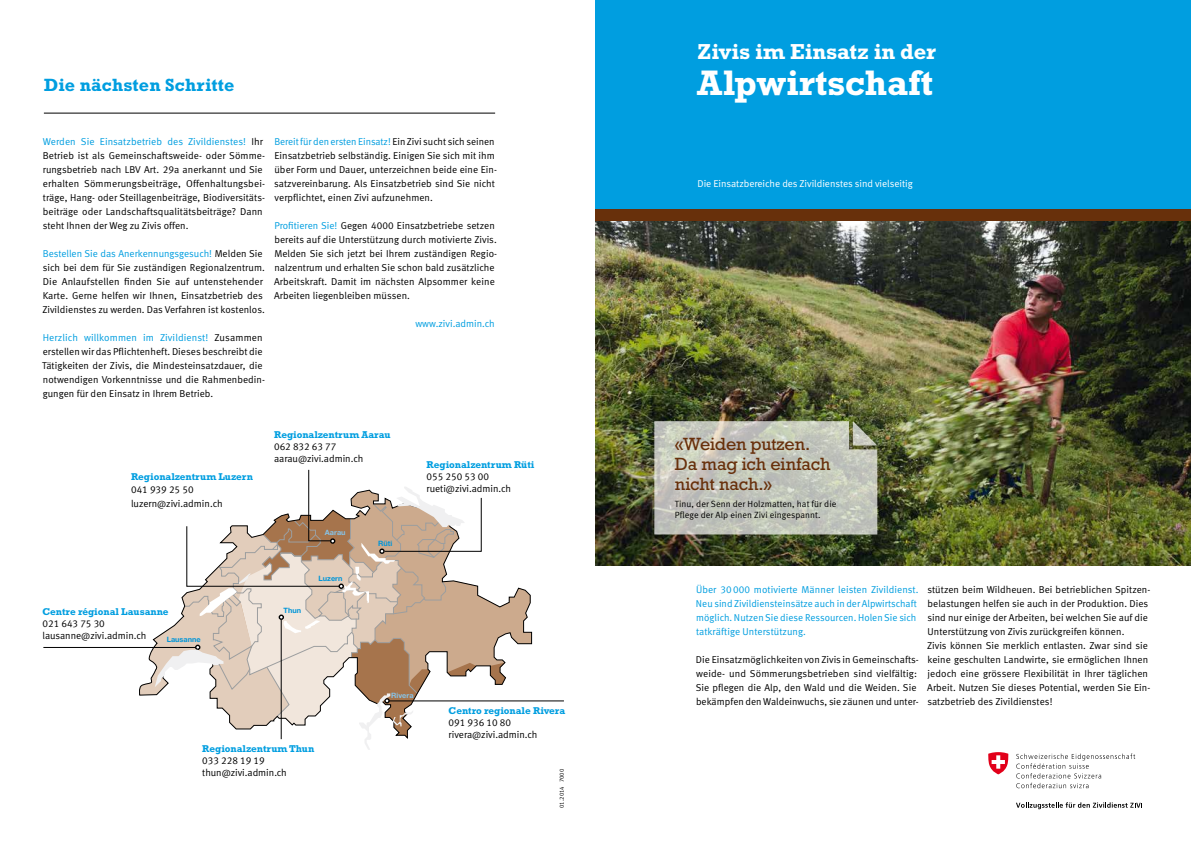
<style>
.page{position:relative;width:1191px;height:842px;background:#fff}
.page>*{position:absolute;margin:0;border:0;box-sizing:border-box;transform-origin:0 0}
.t1{font:700 36px "Rockwell Std";letter-spacing:-.005em;color:#fff}
.t2{font:700 22px "Rockwell Std";letter-spacing:-.005em;color:#fff}
.t3{font:18px/20px "Rockwell Std";letter-spacing:-.01em;color:#68300b}
.t4{font:700 18px "Rockwell Std";letter-spacing:.005em;color:#009ee0}
.t5{font:10px/14px "Meta Normal LF";letter-spacing:.005em;color:#000}
.t6{font:10px/14px "Meta Normal LF";letter-spacing:.005em;color:#009ee0}
.t7{font:700 10px "Rockwell Std";letter-spacing:-.005em;color:#009ee0}
.t8{font:10px "Meta Normal LF";color:#fff}
.t9{font:9px/10.9px "Meta Normal LF";letter-spacing:.01em;color:#000}
.t10{font:700 7.3px "Helvetica Neue";color:#0095d8}
.t11{font:700 7.3px "Helvetica Neue";color:#87c3e7}
.t12{font:6px "Meta Normal LF";color:#000}
.s1{color:#009ee0}
</style>
<div class="page">
<img style="left:595px;top:221px;width:596px;height:345px">
<div style="left:595px;top:0;width:596px;height:209px;background:#009ee0"></div>
<div style="left:595px;top:209px;width:596px;height:12px;background:#68300b"></div>
<svg style="left:654px;top:421px;width:223px;height:113px"></svg>
<hr style="left:44px;top:113px;width:451px;height:1px;background:#000">
<hr style="left:43px;top:647px;width:153px;height:1px;background:#000">
<svg style="left:139px;top:469px;width:392px;height:281px"></svg>
<hr style="left:389px;top:701px;width:175px;height:1px;background:#000">
<hr style="left:281px;top:620px;width:1px;height:119px;background:#000">
<svg style="left:1016px;top:753px;width:119px;height:35px"></svg>
<svg style="left:1016px;top:802px;width:126px;height:7px"></svg>
<svg style="left:988px;top:752px;width:20px;height:22px"></svg>
<h3 class="t4" style="left:44px;top:75px;width:192px">Die nächsten Schritte</h3>
<p class="t5" style="left:43px;top:134px;width:224px"><span class="s1">Werden Sie Einsatzbetrieb des Zivildienstes!</span> Ihr Betrieb ist als Gemeinschaftsweide- oder Sömme&shy;rungsbetrieb nach LBV Art. 29a anerkannt und Sie erhalten Sömmerungsbeiträge, Offenhaltungsbei&shy;träge, Hang- oder Steillagenbeiträge, Biodiversitäts&shy;beiträge oder Landschaftsqualitätsbeiträge? Dann steht Ihnen der Weg zu Zivis offen.</p>
<p class="t5" style="left:42px;top:246px;width:224px"><span class="s1">Bestellen Sie das Anerkennungsgesuch!</span> Melden Sie sich bei dem für Sie zuständigen Regionalzentrum.<br>Die Anlaufstellen finden Sie auf untenstehender Karte. Gerne helfen wir Ihnen, Einsatzbetrieb des Zivildienstes zu werden. Das Verfahren ist kostenlos.</p>
<p class="t5" style="left:42px;top:330px;width:224px"><span class="s1">Herzlich willkommen im Zivildienst!</span> Zusammen erstellen wir das Pflichtenheft. Dieses beschreibt die Tätigkeiten der Zivis, die Mindesteinsatzdauer, die notwendigen Vorkenntnisse und die Rahmenbedin&shy;gungen für den Einsatz in Ihrem Betrieb.</p>
<p class="t5" style="left:274px;top:134px;width:224px"><span class="s1">Bereit für den ersten Einsatz!</span> Ein Zivi sucht sich seinen Einsatzbetrieb selbständig. Einigen Sie sich mit ihm über Form und Dauer, unterzeichnen beide eine Ein&shy;satzvereinbarung. Als Einsatzbetrieb sind Sie nicht verpflichtet, einen Zivi aufzunehmen.</p>
<p class="t5" style="left:274px;top:218px;width:224px"><span class="s1">Profitieren Sie!</span> Gegen 4000 Einsatzbetriebe setzen bereits auf die Unterstützung durch motivierte Zivis.<br>Melden Sie sich jetzt bei Ihrem zuständigen Regio&shy;nalzentrum und erhalten Sie schon bald zusätzliche Arbeitskraft. Damit im nächsten Alpsommer keine Arbeiten liegenbleiben müssen.</p>
<p class="t6" style="left:415px;top:316px;width:81px">www.zivi.admin.ch</p>
<p class="t7" style="left:131px;top:470px;width:123px">Regionalzentrum Luzern</p>
<p class="t5" style="left:131px;top:483px;width:93px;line-height:13.5px">041 939 25 50 luzern@zivi.admin.ch</p>
<p class="t7" style="left:43px;top:606px;width:128px">Centre régional Lausanne</p>
<p class="t5" style="left:43px;top:618px;width:105px;line-height:12px">021 643 75 30 lausanne@zivi.admin.ch</p>
<p class="t10" style="left:167px;top:635px;width:35px">Lausanne</p>
<p class="t7" style="left:274px;top:428px;width:118px">Regionalzentrum Aarau</p>
<p class="t5" style="left:274px;top:440px;width:91px;line-height:12px">062 832 63 77 aarau@zivi.admin.ch</p>
<p class="t10" style="left:283px;top:606px;width:19px">Thun</p>
<p class="t11" style="left:325px;top:528px;width:22px">Aarau</p>
<p class="t10" style="left:318px;top:574px;width:26px">Luzern</p>
<p class="t10" style="left:378px;top:539px;width:16px">Rüti</p>
<p class="t7" style="left:426px;top:459px;width:109px">Regionalzentrum Rüti</p>
<p class="t5" style="left:426px;top:471px;width:86px;line-height:12px">055 250 53 00 rueti@zivi.admin.ch</p>
<p class="t11" style="left:391px;top:691px;width:24px">Rivera</p>
<p class="t7" style="left:202px;top:743px;width:114px">Regionalzentrum Thun</p>
<p class="t5" style="left:202px;top:755px;width:86px;line-height:12px">033 228 19 19 thun@zivi.admin.ch</p>
<p class="t7" style="left:448px;top:704px;width:118px">Centro regionale Rivera</p>
<p class="t5" style="left:448px;top:716px;width:90px;line-height:12px">091 936 10 80 rivera@zivi.admin.ch</p>
<p class="t12" style="left:558px;top:808px;width:41px;rotate:-90deg">01.2014 7000</p>
<h2 class="t2" style="left:697px;top:38px;width:240px">Zivis im Einsatz in der</h2>
<h1 class="t1" style="left:697px;top:61px;width:237px">Alpwirtschaft</h1>
<p class="t8" style="left:697px;top:178px;width:217px">Die Einsatzbereiche des Zivildienstes sind vielseitig</p>
<h3 class="t3" style="left:675px;top:434px;width:157px">«Weiden putzen.<br>Da mag ich einfach nicht nach.»</h3>
<p class="t9" style="left:675px;top:498px;width:163px">Tinu, der Senn der Holzmatten, hat für die<br>Pflege der Alp einen Zivi eingespannt.</p>
<p class="t6" style="left:696px;top:582px;width:224px">Über 30 000 motivierte Männer leisten Zivildienst.<br>Neu sind Zivildiensteinsätze auch in der Alpwirtschaft möglich. Nutzen Sie diese Ressourcen. Holen Sie sich tatkräftige Unterstützung.</p>
<p class="t5" style="left:695px;top:652px;width:225px">Die Einsatzmöglichkeiten von Zivis in Gemeinschafts&shy;weide- und Sömmerungsbetrieben sind vielfältig:<br>Sie pflegen die Alp, den Wald und die Weiden. Sie bekämpfen den Waldeinwuchs, sie zäunen und unter-</p>
<p class="t5" style="left:927px;top:582px;width:225px">stützen beim Wildheuen. Bei betrieblichen Spitzen&shy;belastungen helfen sie auch in der Produktion. Dies sind nur einige der Arbeiten, bei welchen Sie auf die Unterstützung von Zivis zurückgreifen können.<br>Zivis können Sie merklich entlasten. Zwar sind sie keine geschulten Landwirte, sie ermöglichen Ihnen jedoch eine grössere Flexibilität in Ihrer täglichen Arbeit. Nutzen Sie dieses Potential, werden Sie Ein&shy;satzbetrieb des Zivildienstes!</p>
</div>
